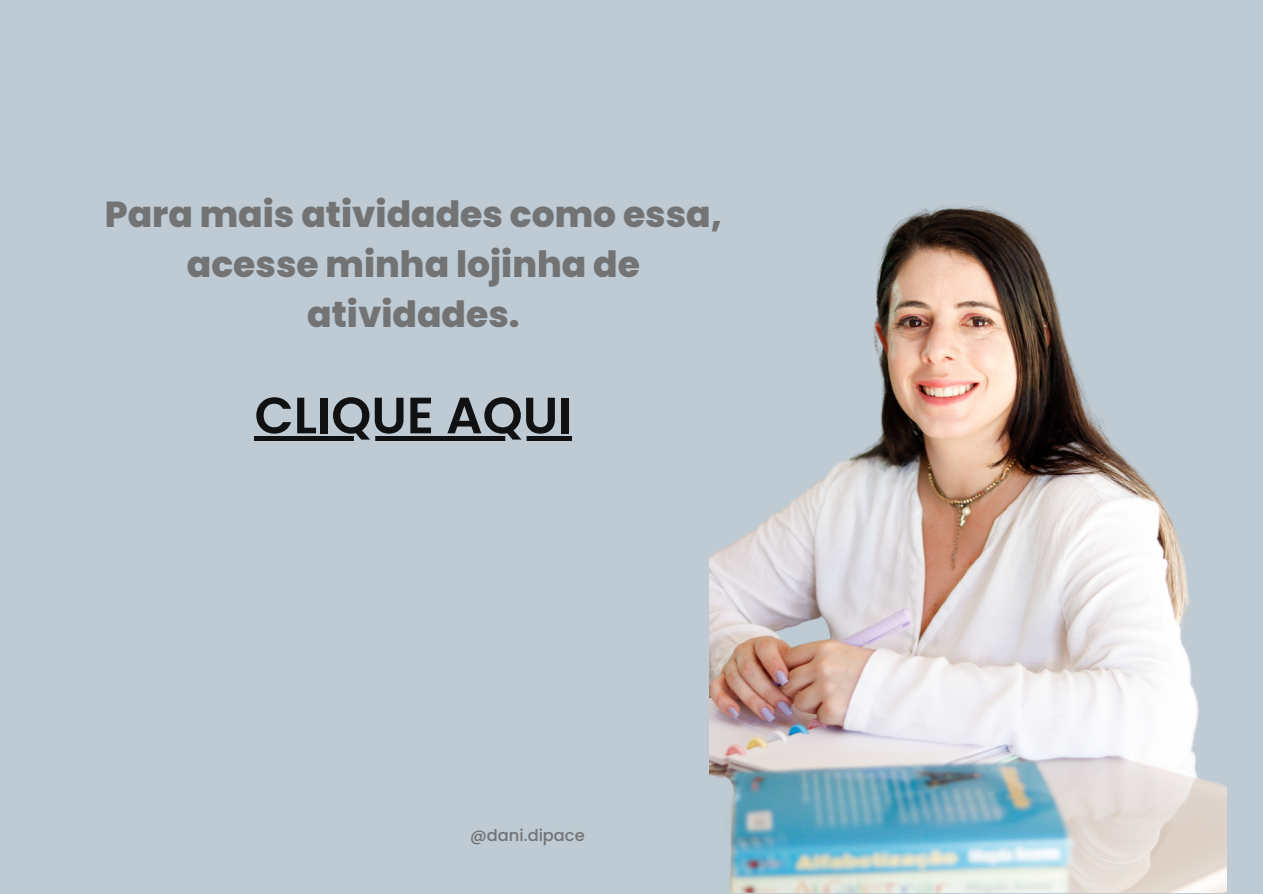
<style>
.page{position:relative;width:1263px;height:894px;background:#fff}
.page>*{position:absolute;margin:0;border:0;box-sizing:border-box;transform-origin:0 0}
.t1{font:600 51px "Poppins";color:#111}
.t2{font:800 36px/49.8px "Poppins";color:#737373;text-align:center}
.t3{font:500 16.2px "Poppins";color:#737373}
</style>
<div class="page">
<div style="left:0;top:0;width:1263px;height:893px;background:#becbd4"></div>
<img style="left:709px;top:205px;width:518px;height:687px">
<hr style="left:255px;top:436px;width:317px;height:4px;background:#111">
<p class="t2" style="left:105px;top:189px;width:619px">Para mais atividades como essa, acesse minha lojinha de atividades.</p>
<p class="t1" style="left:255px;top:379px;width:319px">CLIQUE AQUI</p>
<p class="t3" style="left:470px;top:824px;width:116px">@dani.dipace</p>
</div>
